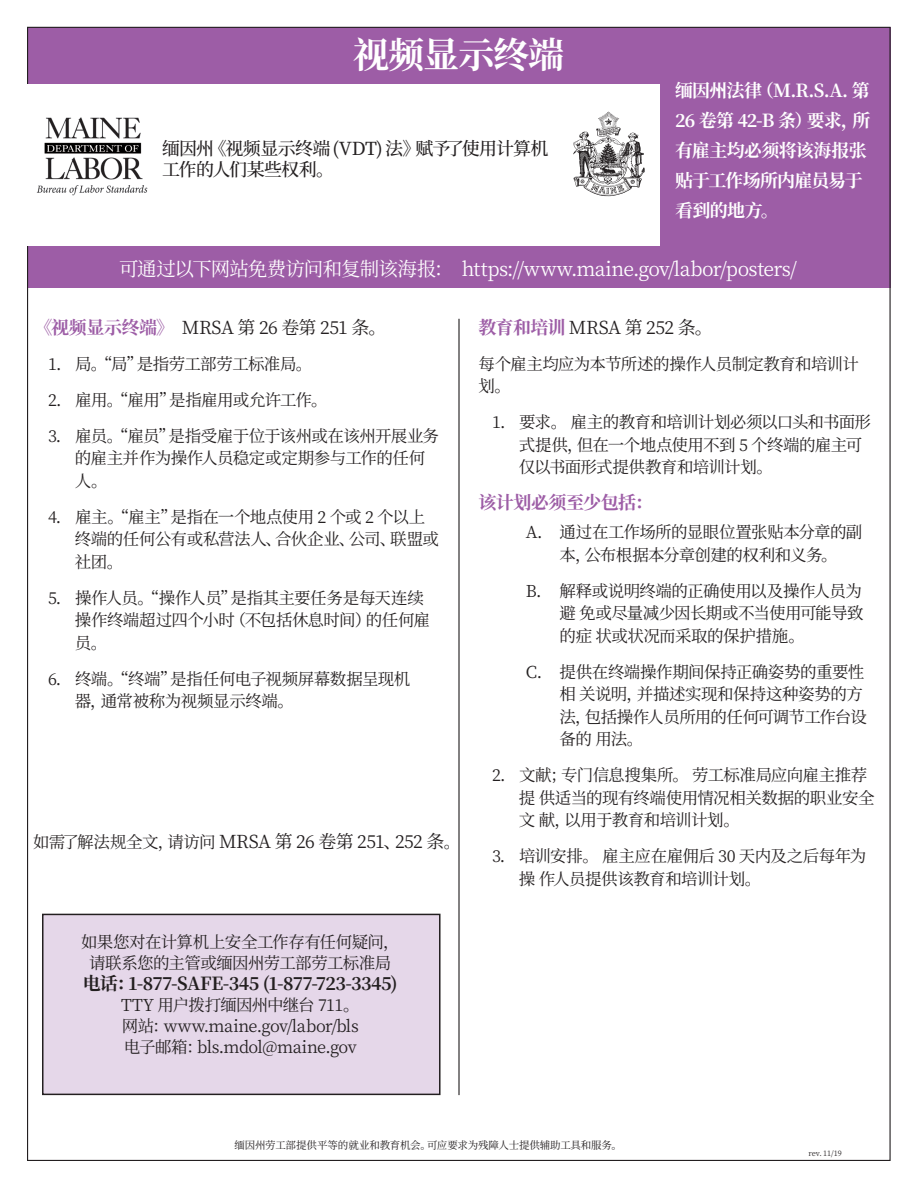
<style>
.page{position:relative;width:918px;height:1188px;background:#fff}
.page>*{position:absolute;margin:0;border:0;box-sizing:border-box;transform-origin:0 0}
.t1{font:700 36px "Source Han Serif SC";letter-spacing:-.025em;color:#fff}
.t2{font:19.5px "Source Han Serif SC";letter-spacing:-.035em;color:#fff}
.t3{font:18px "Source Han Serif SC";letter-spacing:-.03em;color:#231f20}
.Headings{font:700 18px/30px "Source Han Serif SC";letter-spacing:-.04em;color:#fff}
.t4{font:500 18px/21.6px "Source Han Serif SC";letter-spacing:-.04em;color:#231f20}
.t5{font:700 18px "Source Han Serif SC";letter-spacing:-.035em;color:#231f20}
.t6{font:700 18px "Source Han Serif SC";letter-spacing:-.02em;color:#9d5da6}
.t7{font:16.5px/22.5px "Source Han Serif SC";letter-spacing:-.035em;color:#231f20}
.t8{font:10.5px "Source Han Serif SC";letter-spacing:-.02em;color:#231f20}
.t9{font:7.5px "Source Han Serif SC";letter-spacing:-.015em;color:#231f20}
.s1{font-weight:700;color:#9d5da6}
.s2{font-size:16.5px}
</style>
<div class="page">
<div style="left:43px;top:914px;width:397px;height:180px;background:#e5d7e9"></div>
<div style="left:42px;top:914px;width:399px;height:181px;border:2px solid #231f20"></div>
<div style="left:28px;top:27px;width:862px;height:260px;background:#9d5da6"></div>
<div style="left:27px;top:84px;width:633px;height:162px;background:#fff"></div>
<img style="left:36px;top:118px;width:112px;height:78px">
<img style="left:573px;top:111px;width:72px;height:86px">
<hr style="left:458px;top:319px;width:2px;height:776px;background:#231f20">
<p class="t1" style="left:353px;top:34px;width:212px">视频显示终端</p>
<p class="t4" style="left:162px;top:138px;width:388px">缅因州《视频显示终端 (VDT) 法》赋予了使用计算机工作的人们某些权利。</p>
<p class="Headings" style="left:675px;top:76px;width:197px">缅因州法律（M.R.S.A. 第<br>26 卷第 42-B 条）要求，所有雇主均必须将该海报张贴于工作场所内雇员易于看到的地方。</p>
<p class="t2" style="left:119px;top:258px;width:679px">可通过以下网站免费访问和复制该海报： https://www.maine.gov/labor/posters/</p>
<p class="t3" style="left:34px;top:317px;width:354px"><span class="s1">《视频显示终端》</span> MRSA 第 26 卷第 251 条。</p>
<p class="t7" style="left:48px;top:353px;width:266px">1. 局。“局”是指劳工部劳工标准局。</p>
<p class="t7" style="left:48px;top:389px;width:281px">2. 雇用。“雇用”是指雇用或允许工作。</p>
<p class="t7" style="left:75px;top:425px;width:366px;text-indent:-27px">3. 雇员。“雇员”是指受雇于位于该州或在该州开展业务的雇主并作为操作人员稳定或定期参与工作的任何人。</p>
<p class="t7" style="left:75px;top:506px;width:365px;text-indent:-27px">4. 雇主。“雇主”是指在一个地点使用 2 个或 2 个以上终端的任何公有或私营法人、合伙企业、公司、联盟或社团。</p>
<p class="t7" style="left:75px;top:587px;width:357px;text-indent:-27px">5. 操作人员。“操作人员”是指其主要任务是每天连续操作终端超过四个小时（不包括休息时间）的任何雇员。</p>
<p class="t7" style="left:75px;top:668px;width:337px;text-indent:-27px">6. 终端。“终端”是指任何电子视频屏幕数据呈现机器，通常被称为视频显示终端。</p>
<p class="t3" style="left:33px;top:831px;width:429px"><span class="s2">如需了解法规全文，请访问</span> MRSA 第 26 卷第 251、252 条<span class="s2">。</span></p>
<p class="t7" style="left:81px;top:931px;width:320px">如果您对在计算机上安全工作存有任何疑问，</p>
<p class="t7" style="left:89px;top:952px;width:304px">请联系您的主管或缅因州劳工部劳工标准局</p>
<p class="t5" style="left:83px;top:973px;width:316px">电话：1-877-SAFE-345 (1-877-723-3345)</p>
<p class="t7" style="left:121px;top:995px;width:240px;line-height:21px">TTY 用户拨打缅因州中继台 711。网站：www.maine.gov/labor/bls</p>
<p class="t7" style="left:124px;top:1036px;width:234px">电子邮箱：bls.mdol@maine.gov</p>
<p class="t3" style="left:478px;top:317px;width:236px"><span class="s1">教育和培训</span> MRSA 第 252 条。</p>
<p class="t7" style="left:478px;top:353px;width:382px">每个雇主均应为本节所述的操作人员制定教育和培训计划。</p>
<p class="t7" style="left:519px;top:411px;width:354px;text-indent:-27px">1. 要求。 雇主的教育和培训计划必须以口头和书面形式提供，但在一个地点使用不到 5 个终端的雇主可仅以书面形式提供教育和培训计划。</p>
<p class="t6" style="left:478px;top:492px;width:176px">该计划必须至少包括：</p>
<p class="t7" style="left:526px;top:521px;width:338px;text-align:center">A. 通过在工作场所的显眼位置张贴本分章的副本，公布根据本分章创建的权利和义务。</p>
<p class="t7" style="left:560px;top:580px;width:306px;text-align:justify;text-indent:-34px">B. 解释或说明终端的正确使用以及操作人员为避 免或尽量减少因长期或不当使用可能导致的症 状或状况而采取的保护措施。</p>
<p class="t7" style="left:560px;top:661px;width:309px;text-indent:-34px">C. 提供在终端操作期间保持正确姿势的重要性相 关说明，并描述实现和保持这种姿势的方法，包括操作人员所用的任何可调节工作台设备的 用法。</p>
<p class="t7" style="left:519px;top:764px;width:357px;text-indent:-27px">2. 文献；专门信息搜集所。 劳工标准局应向雇主推荐提 供适当的现有终端使用情况相关数据的职业安全文 献，以用于教育和培训计划。</p>
<p class="t7" style="left:519px;top:845px;width:349px;text-indent:-27px">3. 培训安排。 雇主应在雇佣后 30 天内及之后每年为操 作人员提供该教育和培训计划。</p>
<p class="t8" style="left:235px;top:1139px;width:389px">缅因州劳工部提供平等的就业和教育机会。可应要求为残障人士提供辅助工具和服务。</p>
<p class="t9" style="left:808px;top:1149px;width:35px">rev. 11/19</p>
</div>
